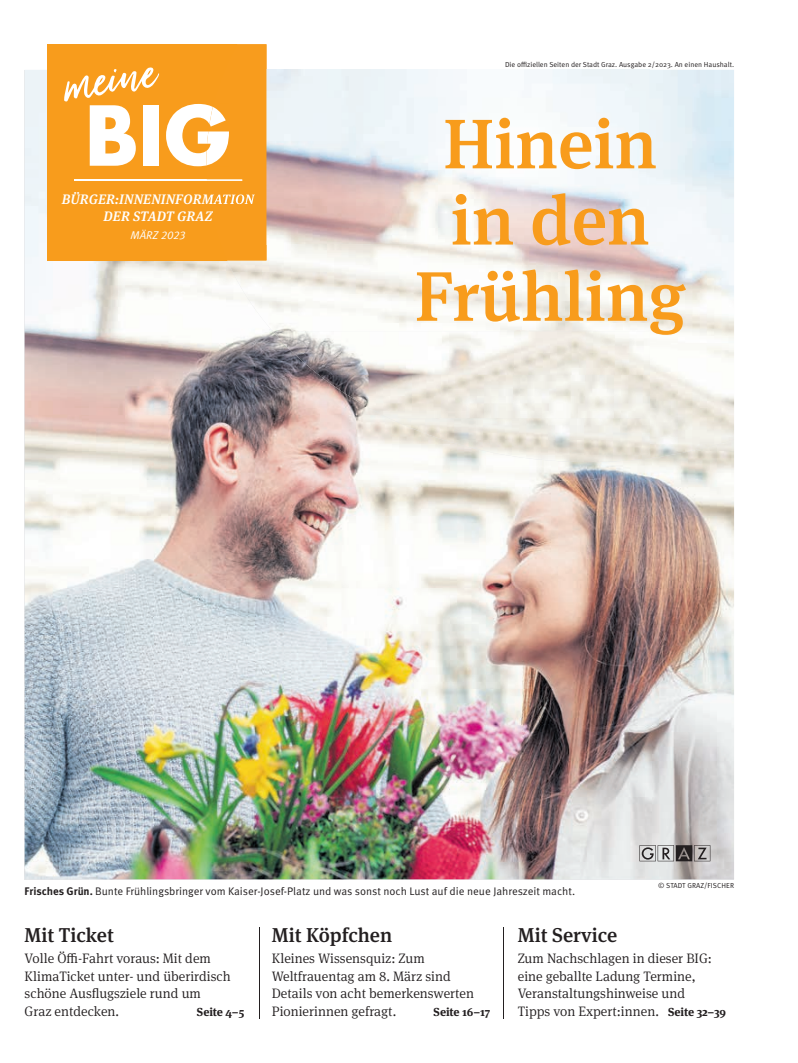
<style>
.page{position:relative;width:798px;height:1063px;background:#fff}
.page>*{position:absolute;margin:0;border:0;box-sizing:border-box;transform-origin:0 0}
.t1{font:700 90.62px "Futura PT";color:#fff}
.t2{font:500 70px/76.2px "Meta Serif Pro";color:#f89c1c;text-align:center}
.t3{font:500 20px "Meta Serif Pro";color:#231f20}
.t4{font:300 13.75px/17.5px "Meta Serif Pro";color:#231f20}
.t5{font:italic 500 13.75px "Meta Serif Pro";letter-spacing:.01em;color:#fff}
.t6{font:700 11.62px "Meta Serif Pro";letter-spacing:-.01em;color:#231f20}
.t7{font:11.25px "Meta Pro Norm Ita";letter-spacing:.005em;color:#fff}
.t8{font:11px "Meta Pro Norm";color:#231f20}
.t9{font:7.25px "Meta Pro Norm";color:#231f20}
.s1{font-family:"Meta Pro";font-weight:700}
.s2{font-weight:700;font-size:11.62px}
</style>
<div class="page">
<img style="left:25px;top:70px;width:708px;height:809px">
<div style="left:47px;top:44px;width:219px;height:216px;background:#f89c1c"></div>
<hr style="left:74px;top:180px;width:168px;height:1px;background:#fff">
<svg style="left:64px;top:67px;width:95px;height:35px"></svg>
<hr style="left:503px;top:927px;width:1px;height:92px;background:#231f20">
<hr style="left:259px;top:927px;width:1px;height:92px;background:#231f20">
<svg style="left:639px;top:845px;width:71px;height:16px"></svg>
<svg style="left:237px;top:44px;width:497px;height:395px"></svg>
<img style="left:266px;top:70px;width:383px;height:174px">
<img style="left:649px;top:70px;width:84px;height:388px">
<img style="left:227px;top:244px;width:422px;height:88px">
<img style="left:272px;top:331px;width:377px;height:44px">
<img style="left:318px;top:375px;width:331px;height:44px">
<img style="left:389px;top:419px;width:260px;height:43px">
<svg style="left:206px;top:44px;width:60px;height:216px"></svg>
<h1 class="t1" style="left:83px;top:77px;width:151px">BIG</h1>
<p class="t5" style="left:62px;top:189px;width:194px">BÜRGER:INNENINFORMATION</p>
<p class="t7" style="left:130px;top:227px;width:57px">MÄRZ 2023</p>
<p class="t5" style="left:103px;top:205px;width:111px">DER STADT GRAZ</p>
<p class="t9" style="left:505px;top:59px;width:230px">Die offiziellen Seiten der Stadt Graz. Ausgabe 2/2023. An einen Haushalt.</p>
<h2 class="t2" style="left:414px;top:101px;width:272px">Hinein in den<br>Frühling</h2>
<p class="t9" style="left:658px;top:880px;width:77px">© STADT GRAZ/FISCHER</p>
<p class="t8" style="left:25px;top:883px;width:552px"><span class="s1">Frisches Grün.</span> Bunte Frühlingsbringer vom Kaiser-Josef-Platz und was sonst noch Lust auf die neue Jahreszeit macht.</p>
<h3 class="t3" style="left:25px;top:920px;width:91px">Mit Ticket</h3>
<p class="t4" style="left:25px;top:949px;width:207px">Volle Öffi-Fahrt voraus: Mit dem<br>KlimaTicket unter- und überirdisch schöne Ausflugsziele rund um<br>Graz entdecken.</p>
<h3 class="t3" style="left:272px;top:920px;width:122px">Mit Köpfchen</h3>
<p class="t4" style="left:272px;top:949px;width:203px">Kleines Wissensquiz: Zum<br>Weltfrauentag am 8. März sind<br>Details von acht bemerkenswerten<br>Pionierinnen gefragt.</p>
<h3 class="t3" style="left:517px;top:920px;width:101px">Mit Service</h3>
<p class="t4" style="left:517px;top:949px;width:210px">Zum Nachschlagen in dieser BIG: eine geballte Ladung Termine,<br>Veranstaltungshinweise und<br>Tipps von Expert:innen. <span class="s2">Seite 32–39</span></p>
<p class="t6" style="left:197px;top:1002px;width:49px">Seite 4–5</p>
<p class="t6" style="left:433px;top:1002px;width:58px">Seite 16–17</p>
</div>
